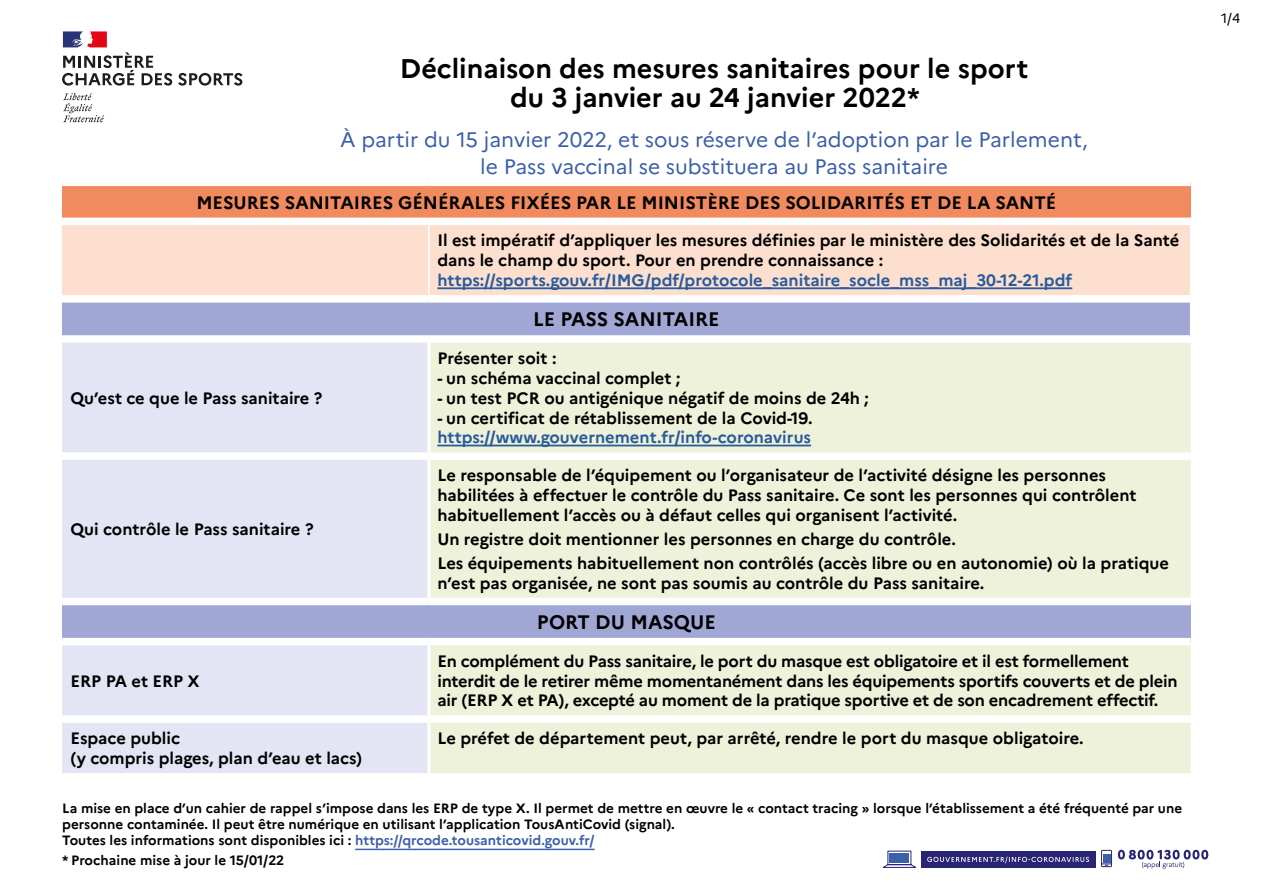
<style>
.page{position:relative;width:1263px;height:893px;background:#fff}
.page>*{position:absolute;margin:0;border:0;box-sizing:border-box;transform-origin:0 0}
.t1{font:700 27px/28.5px "Marianne";color:#000;text-align:center}
.t2{font:21px/27px "Marianne";color:#3b5fa9;text-align:center}
.t3{font:700 19.5px "Marianne";color:#000}
.t4{font:700 18px "Marianne";color:#000}
.t5{font:700 16.5px/19.8px "Marianne";color:#000}
.t6{font:700 16.5px "Marianne";color:#275b9b}
.t7{font:700 13.5px/16.2px "Marianne";color:#000}
.t8{font:13.5px "Marianne";color:#000}
.s1{color:#3b5fa9}
</style>
<div class="page">
<svg style="left:1118px;top:850px;width:90px;height:19px"></svg>
<svg style="left:1101px;top:850px;width:11px;height:17px"></svg>
<div style="left:1103px;top:854px;width:7px;height:9px;background:#3b5fa9"></div>
<svg style="left:883px;top:850px;width:33px;height:18px"></svg>
<div style="left:890px;top:853px;width:19px;height:10px;background:#3b5fa9"></div>
<div style="left:921px;top:851px;width:174px;height:17px;background:#292574"></div>
<svg style="left:927px;top:857px;width:162px;height:6px"></svg>
<div style="left:62px;top:182px;width:1129px;height:39px;background:#f18a5f"></div>
<div style="left:62px;top:225px;width:1128px;height:70px;background:#fcdfcf"></div>
<div style="left:62px;top:299px;width:1129px;height:40px;background:#a1a7d4"></div>
<div style="left:62px;top:343px;width:365px;height:430px;background:#e3e4f4"></div>
<div style="left:430px;top:343px;width:761px;height:430px;background:#eef2da"></div>
<div style="left:62px;top:601px;width:1129px;height:41px;background:#a1a7d4"></div>
<div style="left:62px;top:598px;width:367px;height:7px;background:#fff"></div>
<div style="left:429px;top:598px;width:762px;height:7px;background:#fff"></div>
<div style="left:62px;top:638px;width:367px;height:7px;background:#fff"></div>
<div style="left:429px;top:638px;width:762px;height:7px;background:#fff"></div>
<div style="left:62px;top:715px;width:367px;height:8px;background:#fff"></div>
<div style="left:429px;top:715px;width:762px;height:8px;background:#fff"></div>
<div style="left:62px;top:179px;width:367px;height:7px;background:#fff"></div>
<div style="left:429px;top:179px;width:762px;height:7px;background:#fff"></div>
<div style="left:62px;top:452px;width:367px;height:8px;background:#fff"></div>
<div style="left:429px;top:452px;width:762px;height:8px;background:#fff"></div>
<div style="left:62px;top:218px;width:367px;height:7px;background:#fff"></div>
<div style="left:429px;top:218px;width:762px;height:7px;background:#fff"></div>
<hr style="left:428px;top:225px;width:2px;height:70px;background:#fff">
<div style="left:62px;top:295px;width:367px;height:8px;background:#fff"></div>
<div style="left:429px;top:295px;width:761px;height:8px;background:#fff"></div>
<hr style="left:1190px;top:299px;width:1px;height:36px;background:#fff">
<div style="left:62px;top:335px;width:367px;height:8px;background:#fff"></div>
<div style="left:429px;top:335px;width:762px;height:8px;background:#fff"></div>
<hr style="left:437px;top:287px;width:635px;height:2px;background:#275b9b">
<hr style="left:437px;top:445px;width:374px;height:1px;background:#275b9b">
<hr style="left:355px;top:849px;width:240px;height:1px;background:#3b5fa9">
<svg style="left:63px;top:93px;width:41px;height:29px"></svg>
<svg style="left:178px;top:73px;width:65px;height:13px"></svg>
<svg style="left:62px;top:31px;width:110px;height:55px"></svg>
<h1 class="t1" style="left:400px;top:54px;width:630px">Déclinaison des mesures sanitaires pour le sport du 3 janvier au 24 janvier 2022*</h1>
<p class="t2" style="left:340px;top:126px;width:749px">À partir du 15 janvier 2022, et sous réserve de l’adoption par le Parlement, le Pass vaccinal se substituera au Pass sanitaire</p>
<p class="t4" style="left:196px;top:191px;width:861px">MESURES SANITAIRES GÉNÉRALES FIXÉES PAR LE MINISTÈRE DES SOLIDARITÉS ET DE LA SANTÉ</p>
<p class="t5" style="left:437px;top:231px;width:743px">Il est impératif d’appliquer les mesures définies par le ministère des Solidarités et de la Santé dans le champ du sport. Pour en prendre connaissance :</p>
<p class="t6" style="left:437px;top:270px;width:636px">https://sports.gouv.fr/IMG/pdf/protocole_sanitaire_socle_mss_maj_30-12-21.pdf</p>
<p class="t3" style="left:533px;top:307px;width:188px">LE PASS SANITAIRE</p>
<p class="t5" style="left:71px;top:388px;width:253px">Qu’est ce que le Pass sanitaire ?</p>
<p class="t5" style="left:71px;top:519px;width:244px">Qui contrôle le Pass sanitaire ?</p>
<p class="t5" style="left:71px;top:671px;width:131px">ERP PA et ERP X</p>
<p class="t5" style="left:437px;top:348px;width:121px">Présenter soit :</p>
<p class="t5" style="left:437px;top:368px;width:245px">- un schéma vaccinal complet ;</p>
<p class="t5" style="left:437px;top:388px;width:433px">- un test PCR ou antigénique négatif de moins de 24h ;</p>
<p class="t5" style="left:437px;top:408px;width:377px">- un certificat de rétablissement de la Covid-19.</p>
<p class="t6" style="left:437px;top:427px;width:375px">https://www.gouvernement.fr/info-coronavirus</p>
<p class="t5" style="left:437px;top:465px;width:701px">Le responsable de l’équipement ou l’organisateur de l’activité désigne les personnes habilitées à effectuer le contrôle du Pass sanitaire. Ce sont les personnes qui contrôlent habituellement l’accès ou à défaut celles qui organisent l’activité.</p>
<p class="t5" style="left:437px;top:527px;width:733px;line-height:24px">Un registre doit mentionner les personnes en charge du contrôle.<br>Les équipements habituellement non contrôlés (accès libre ou en autonomie) où la pratique</p>
<p class="t5" style="left:437px;top:573px;width:548px">n’est pas organisée, ne sont pas soumis au contrôle du Pass sanitaire.</p>
<p class="t3" style="left:537px;top:610px;width:180px">PORT DU MASQUE</p>
<p class="t5" style="left:437px;top:651px;width:742px">En complément du Pass sanitaire, le port du masque est obligatoire et il est formellement interdit de le retirer même momentanément dans les équipements sportifs couverts et de plein air (ERP X et PA), excepté au moment de la pratique sportive et de son encadrement effectif.</p>
<p class="t5" style="left:71px;top:728px;width:293px">Espace public<br>(y compris plages, plan d’eau et lacs)</p>
<p class="t5" style="left:437px;top:728px;width:648px">Le préfet de département peut, par arrêté, rendre le port du masque obligatoire.</p>
<p class="t7" style="left:62px;top:799px;width:1121px">La mise en place d’un cahier de rappel s’impose dans les ERP de type X. Il permet de mettre en œuvre le « contact tracing » lorsque l’établissement a été fréquenté par une personne contaminée. Il peut être numérique en utilisant l’application TousAntiCovid (signal).<br>Toutes les informations sont disponibles ici : <span class="s1">https://qrcode.tousanticovid.gouv.fr/</span></p>
<p class="t7" style="left:62px;top:852px;width:224px">* Prochaine mise à jour le 15/01/22</p>
<p class="t8" style="left:1221px;top:10px;width:21px">1/4</p>
</div>
